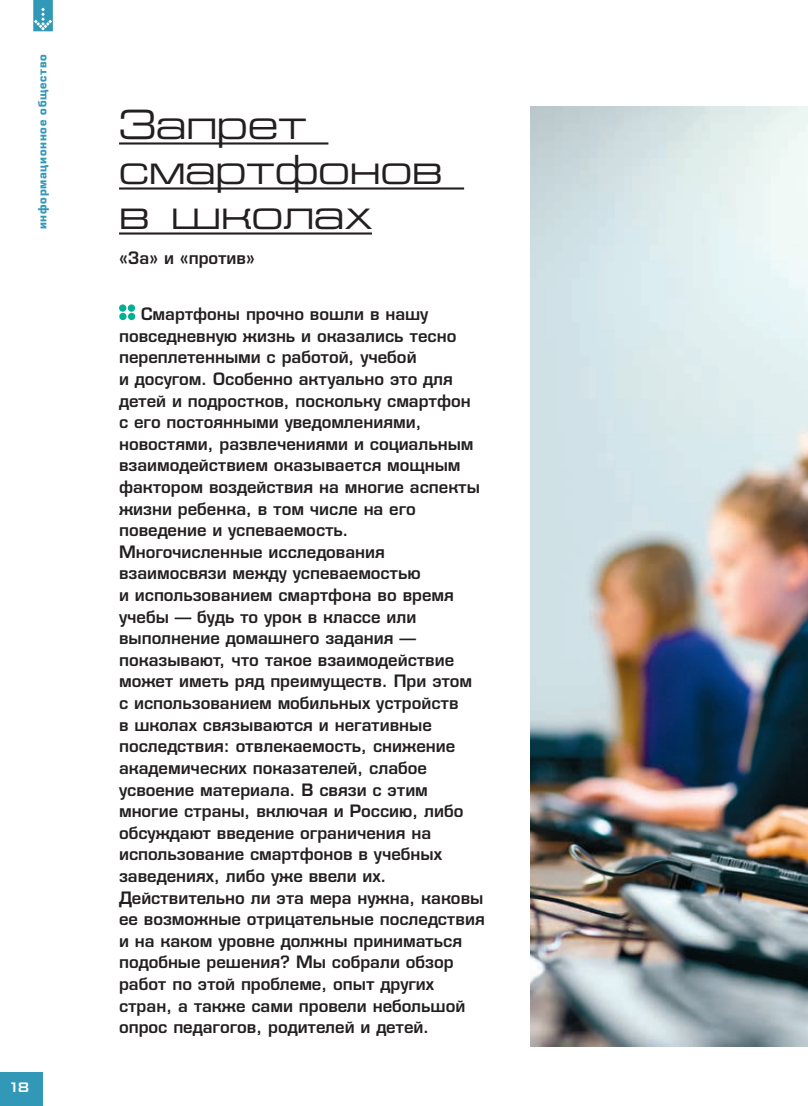
<style>
.page{position:relative;width:808px;height:1106px;background:#fff}
.page>*{position:absolute;margin:0;border:0;box-sizing:border-box;transform-origin:0 0}
.zag{font:42px/45px "Eurofont Extended C";letter-spacing:.005em;color:#231f20}
.lid_2{font:18px/21.6px "Eurofont Medium C";color:#231f20}
.t1{font:700 12px "Eurofont C";letter-spacing:.06em;color:#3298b7}
.t2{font:12px "GAMECUBEN Dual Set";color:#fff}
</style>
<div class="page">
<svg style="left:33px;top:0;width:20px;height:31px"></svg>
<div style="left:0;top:1072px;width:43px;height:34px;background:#3298b7"></div>
<img style="left:530px;top:106px;width:278px;height:940px">
<hr style="left:119px;top:142px;width:209px;height:2px;background:#231f20">
<hr style="left:119px;top:187px;width:345px;height:2px;background:#231f20">
<hr style="left:119px;top:232px;width:253px;height:2px;background:#231f20">
<div style="left:128px;top:313px;width:7px;height:7px;background:#00b095;border-radius:50%"></div>
<div style="left:119px;top:313px;width:8px;height:7px;background:#00b095;border-radius:50%"></div>
<div style="left:128px;top:304px;width:7px;height:8px;background:#00b095;border-radius:50%"></div>
<div style="left:119px;top:304px;width:7px;height:8px;background:#00b095;border-radius:50%"></div>
<p class="t1" style="left:35px;top:229px;width:177px;rotate:-90deg">информационное общество</p>
<p class="t2" style="left:11px;top:1079px;width:21px">18</p>
<p class="zag" style="left:119px;top:102px;width:325px">Запрет смартфонов в школах</p>
<p class="lid_2" style="left:119px;top:246px;width:137px">«За» и «против»</p>
<p class="lid_2" style="left:119px;top:303px;width:362px;text-indent:22px">Смартфоны прочно вошли в нашу повседневную жизнь и оказались тесно переплетенными с работой, учебой<br>и досугом. Особенно актуально это для детей и подростков, поскольку смартфон с его постоянными уведомлениями, новостями, развлечениями и социальным взаимодействием оказывается мощным фактором воздействия на многие аспекты жизни ребенка, в том числе на его поведение и успеваемость.</p>
<p class="lid_2" style="left:119px;top:540px;width:367px">Многочисленные исследования взаимосвязи между успеваемостью<br>и использованием смартфона во время учебы — будь то урок в классе или выполнение домашнего задания — показывают, что такое взаимодействие может иметь ряд преимуществ. При этом с использованием мобильных устройств<br>в школах связываются и негативные последствия: отвлекаемость, снижение академических показателей, слабое усвоение материала. В связи с этим многие страны, включая и Россию, либо обсуждают введение ограничения на использование смартфонов в учебных заведениях, либо уже ввели их.<br>Действительно ли эта мера нужна, каковы ее возможные отрицательные последствия и на каком уровне должны приниматься подобные решения? Мы собрали обзор работ по этой проблеме, опыт других стран, а также сами провели небольшой опрос педагогов, родителей и детей.</p>
</div>
